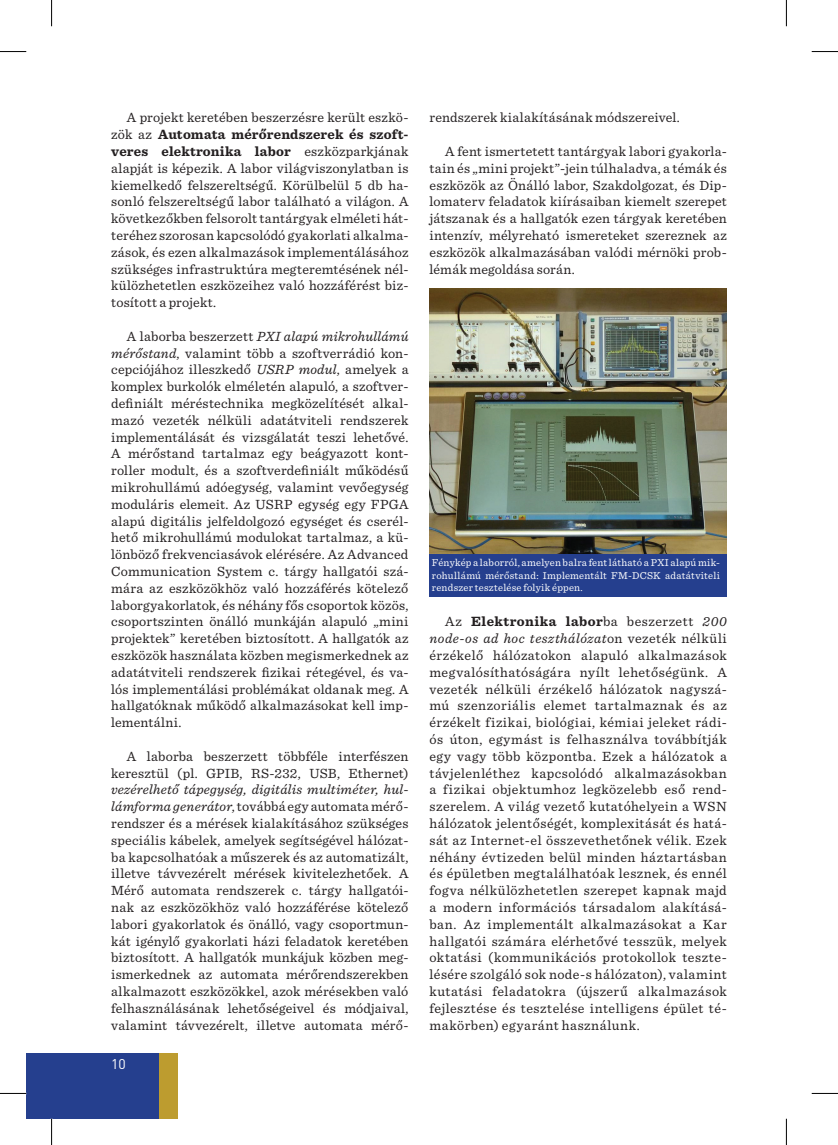
<style>
.page{position:relative;width:838px;height:1145px;background:#fff}
.page>*{position:absolute;margin:0;border:0;box-sizing:border-box;transform-origin:0 0}
.t1{font:14px/16.8px "Sentinel";letter-spacing:.02em;color:#231f20;text-align:justify}
.t2{font:14px "DIN Pro";color:#fff}
.t3{font:10.5px/12.6px "Sentinel";letter-spacing:.025em;color:#fff;text-align:justify}
.s1{font-weight:700}
.s2{font-style:italic}
</style>
<div class="page">
<div style="left:27px;top:1053px;width:134px;height:65px;background:#253f8e"></div>
<div style="left:159px;top:1053px;width:19px;height:65px;background:#bd9c2f"></div>
<div style="left:429px;top:551px;width:297px;height:46px;background:#253f8e"></div>
<img style="left:429px;top:288px;width:297px;height:265px">
<svg style="left:0;top:51px;width:26px;height:1px"></svg>
<svg style="left:811px;top:51px;width:26px;height:1px"></svg>
<svg style="left:0;top:1093px;width:26px;height:1px"></svg>
<svg style="left:811px;top:1093px;width:26px;height:1px"></svg>
<svg style="left:51px;top:0;width:1px;height:26px"></svg>
<svg style="left:51px;top:1119px;width:1px;height:26px"></svg>
<svg style="left:785px;top:0;width:1px;height:26px"></svg>
<svg style="left:785px;top:1119px;width:1px;height:26px"></svg>
<p class="t1" style="left:111px;top:108px;width:299px;text-indent:16px">A projekt keretében beszerzésre került eszkö&shy;zök az <span class="s1">Automata mérőrendszerek és szoft&shy;veres elektronika labor</span> eszközparkjának alapját is képezik. A labor világviszonylatban is kiemelkedő felszereltségű. Körülbelül 5 db ha&shy;sonló felszereltségű labor található a világon. A következőkben felsorolt tantárgyak elméleti hát&shy;teréhez szorosan kapcsolódó gyakorlati alkalma&shy;zások, és ezen alkalmazások implementálásához szükséges infrastruktúra megteremtésének nél&shy;külözhetetlen eszközeihez való hozzáférést biz&shy;tosított a projekt.</p>
<p class="t1" style="left:111px;top:327px;width:299px;text-indent:16px">A laborba beszerzett <span class="s2">PXI alapú mikrohullámú mérőstand</span>, valamint több a szoftverrádió kon&shy;cepciójához illeszkedő <span class="s2">USRP modul</span>, amelyek a komplex burkolók elméletén alapuló, a szoftver&shy;definiált méréstechnika megközelítését alkal&shy;mazó vezeték nélküli adatátviteli rendszerek implementálását és vizsgálatát teszi lehetővé.<br>A mérőstand tartalmaz egy beágyazott kont&shy;roller modult, és a szoftverdefiniált működésű mikrohullámú adóegység, valamint vevőegység moduláris elemeit. Az USRP egység egy FPGA alapú digitális jelfeldolgozó egységet és cserél&shy;hető mikrohullámú modulokat tartalmaz, a kü&shy;lönböző frekvenciasávok elérésére. Az Advanced Communication System c. tárgy hallgatói szá&shy;mára az eszközökhöz való hozzáférés kötelező laborgyakorlatok, és néhány fős csoportok közös, csoportszinten önálló munkáján alapuló „mini projektek” keretében biztosított. A hallgatók az eszközök használata közben megismerkednek az adatátviteli rendszerek fizikai rétegével, és va&shy;lós implementálási problémákat oldanak meg. A hallgatóknak működő alkalmazásokat kell imp&shy;lementálni.</p>
<p class="t1" style="left:111px;top:747px;width:299px;text-align:right">A laborba beszerzett többféle interfészen keresztül (pl. GPIB, RS-232, USB, Ethernet)</p>
<p class="t1" style="left:111px;top:780px;width:299px"><span class="s2">vezérelhető tápegység, digitális multiméter, hul&shy;lámforma generátor</span>, továbbá egy automata mérő&shy;rendszer és a mérések kialakításához szükséges speciális kábelek, amelyek segítségével hálózat&shy;ba kapcsolhatóak a műszerek és az automatizált, illetve távvezérelt mérések kivitelezhetőek. A Mérő automata rendszerek c. tárgy hallgatói&shy;nak az eszközökhöz való hozzáférése kötelező labori gyakorlatok és önálló, vagy csoportmun&shy;kát igénylő gyakorlati házi feladatok keretében biztosított. A hallgatók munkájuk közben meg&shy;ismerkednek az automata mérőrendszerekben alkalmazott eszközökkel, azok mérésekben való felhasználásának lehetőségeivel és módjaival, valamint távvezérelt, illetve automata mérő-</p>
<p class="t2" style="left:111px;top:1054px;width:16px">10</p>
<p class="t1" style="left:429px;top:108px;width:252px">rendszerek kialakításának módszereivel.</p>
<p class="t1" style="left:429px;top:142px;width:299px;text-indent:16px">A fent ismertetett tantárgyak labori gyakorla&shy;tain és „mini projekt”-jein túlhaladva, a témák és eszközök az Önálló labor, Szakdolgozat, és Dip&shy;lomaterv feladatok kiírásaiban kiemelt szerepet játszanak és a hallgatók ezen tárgyak keretében intenzív, mélyreható ismereteket szereznek az eszközök alkalmazásában valódi mérnöki prob&shy;lémák megoldása során.</p>
<p class="t3" style="left:432px;top:555px;width:289px">Fénykép a laborról, amelyen balra fent látható a PXI alapú mik&shy;rohullámú mérőstand: Implementált FM-DCSK adatátviteli rendszer tesztelése folyik éppen.</p>
<p class="t1" style="left:429px;top:612px;width:299px;text-indent:16px">Az <span class="s1">Elektronika labor</span>ba beszerzett <span class="s2">200 node-os ad hoc teszthálózat</span>on vezeték nélküli érzékelő hálózatokon alapuló alkalmazások megvalósíthatóságára nyílt lehetőségünk. A vezeték nélküli érzékelő hálózatok nagyszá&shy;mú szenzoriális elemet tartalmaznak és az érzékelt fizikai, biológiai, kémiai jeleket rádi&shy;ós úton, egymást is felhasználva továbbítják egy vagy több központba. Ezek a hálózatok a távjelenléthez kapcsolódó alkalmazásokban a fizikai objektumhoz legközelebb eső rend&shy;szerelem. A világ vezető kutatóhelyein a WSN hálózatok jelentőségét, komplexitását és hatá&shy;sát az Internet-el összevethetőnek vélik. Ezek néhány évtizeden belül minden háztartásban és épületben megtalálhatóak lesznek, és ennél fogva nélkülözhetetlen szerepet kapnak majd a modern információs társadalom alakításá&shy;ban. Az implementált alkalmazásokat a Kar hallgatói számára elérhetővé tesszük, melyek oktatási (kommunikációs protokollok teszte&shy;lésére szolgáló sok node-s hálózaton), valamint kutatási feladatokra (újszerű alkalmazások fejlesztése és tesztelése intelligens épület té&shy;makörben) egyaránt használunk.</p>
</div>
